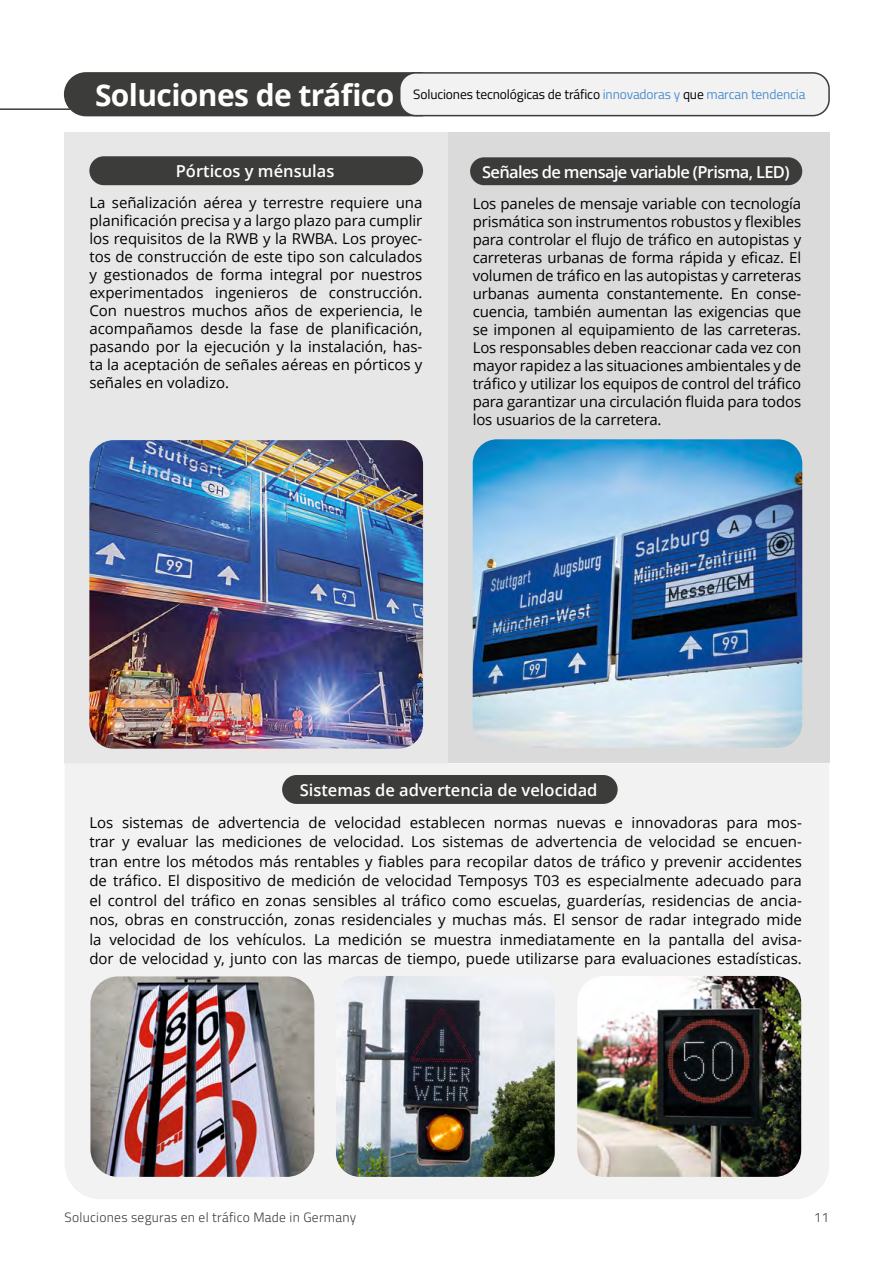
<style>
.page{position:relative;width:893px;height:1263px;background:#fff}
.page>*{position:absolute;margin:0;border:0;box-sizing:border-box;transform-origin:0 0}
.t1{font:700 30px "Open Sans";letter-spacing:-.02em;color:#fff}
.t2{font:600 16.5px "Open Sans";color:#fff}
.t3{font:600 16.5px "Open Sans";letter-spacing:-.04em;color:#fff}
.t4{font:15px/18px "Open Sans";color:#000;text-align:justify}
.t5{font:13.5px "Titillium";letter-spacing:-.01em;color:#000}
.t6{font:300 13.5px "Titillium";letter-spacing:.02em;color:#3c3c3b}
.s1{color:#4f8fcd}
</style>
<div class="page">
<hr style="left:0;top:108px;width:70px;height:2px;background:#3c3c3b">
<div style="left:65px;top:132px;width:383px;height:631px;background:#e7e7e7"></div>
<div style="left:448px;top:132px;width:381px;height:631px;background:#dadada"></div>
<div style="left:65px;top:763px;width:764px;height:436px;background:#f2f2f2"></div>
<img style="left:90px;top:976px;width:224px;height:201px">
<img style="left:89px;top:440px;width:334px;height:309px">
<img style="left:577px;top:976px;width:224px;height:201px">
<img style="left:336px;top:976px;width:219px;height:201px">
<div style="left:470px;top:157px;width:332px;height:28px;background:#3c3c3b;border-radius:14px"></div>
<div style="left:89px;top:156px;width:334px;height:29px;background:#3c3c3b;border-radius:14px"></div>
<div style="left:282px;top:775px;width:336px;height:29px;background:#3c3c3b;border-radius:14px"></div>
<div style="left:64px;top:72px;width:347px;height:44px;background:#3c3c3b"></div>
<div style="left:400px;top:73px;width:429px;height:43px;background:#f2f2f2;border-radius:16px"></div>
<div style="left:399px;top:72px;width:431px;height:44px;border:2px solid #3c3c3b;border-radius:16px"></div>
<img style="left:473px;top:439px;width:329px;height:309px">
<h1 class="t1" style="left:95px;top:74px;width:301px">Soluciones de tráfico</h1>
<p class="t5" style="left:413px;top:85px;width:394px">Soluciones tecnológicas de tráfico <span class="s1">innovadoras y</span> que <span class="s1">marcan tendencia</span></p>
<p class="t2" style="left:176px;top:160px;width:160px">Pórticos y ménsulas</p>
<p class="t3" style="left:482px;top:160px;width:309px">Señales de mensaje variable (Prisma, LED)</p>
<p class="t4" style="left:89px;top:193px;width:335px">La señalización aérea y terrestre requiere una planificación precisa y a largo plazo para cumplir los requisitos de la RWB y la RWBA. Los proyec&shy;tos de construcción de este tipo son calculados y gestionados de forma integral por nuestros experimentados ingenieros de construcción.<br>Con nuestros muchos años de experiencia, le acompañamos desde la fase de planificación, pasando por la ejecución y la instalación, has&shy;ta la aceptación de señales aéreas en pórticos y señales en voladizo.</p>
<p class="t4" style="left:473px;top:194px;width:330px">Los paneles de mensaje variable con tecnología prismática son instrumentos robustos y flexibles para controlar el flujo de tráfico en autopistas y carreteras urbanas de forma rápida y eficaz. El volumen de tráfico en las autopistas y carreteras urbanas aumenta constantemente. En conse&shy;cuencia, también aumentan las exigencias que se imponen al equipamiento de las carreteras.<br>Los responsables deben reaccionar cada vez con mayor rapidez a las situaciones ambientales y de tráfico y utilizar los equipos de control del tráfico para garantizar una circulación fluida para todos los usuarios de la carretera.</p>
<p class="t2" style="left:300px;top:778px;width:299px">Sistemas de advertencia de velocidad</p>
<p class="t4" style="left:89px;top:812px;width:714px;line-height:19.5px">Los sistemas de advertencia de velocidad establecen normas nuevas e innovadoras para mos&shy;trar y evaluar las mediciones de velocidad. Los sistemas de advertencia de velocidad se encuen&shy;tran entre los métodos más rentables y fiables para recopilar datos de tráfico y prevenir accidentes de tráfico. El dispositivo de medición de velocidad Temposys T03 es especialmente adecuado para el control del tráfico en zonas sensibles al tráfico como escuelas, guarderías, residencias de ancia&shy;nos, obras en construcción, zonas residenciales y muchas más. El sensor de radar integrado mide la velocidad de los vehículos. La medición se muestra inmediatamente en la pantalla del avisa&shy;dor de velocidad y, junto con las marcas de tiempo, puede utilizarse para evaluaciones estadísticas.</p>
<p class="t6" style="left:65px;top:1207px;width:293px">Soluciones seguras en el tráfico Made in Germany</p>
<p class="t6" style="left:814px;top:1207px;width:17px">11</p>
</div>
